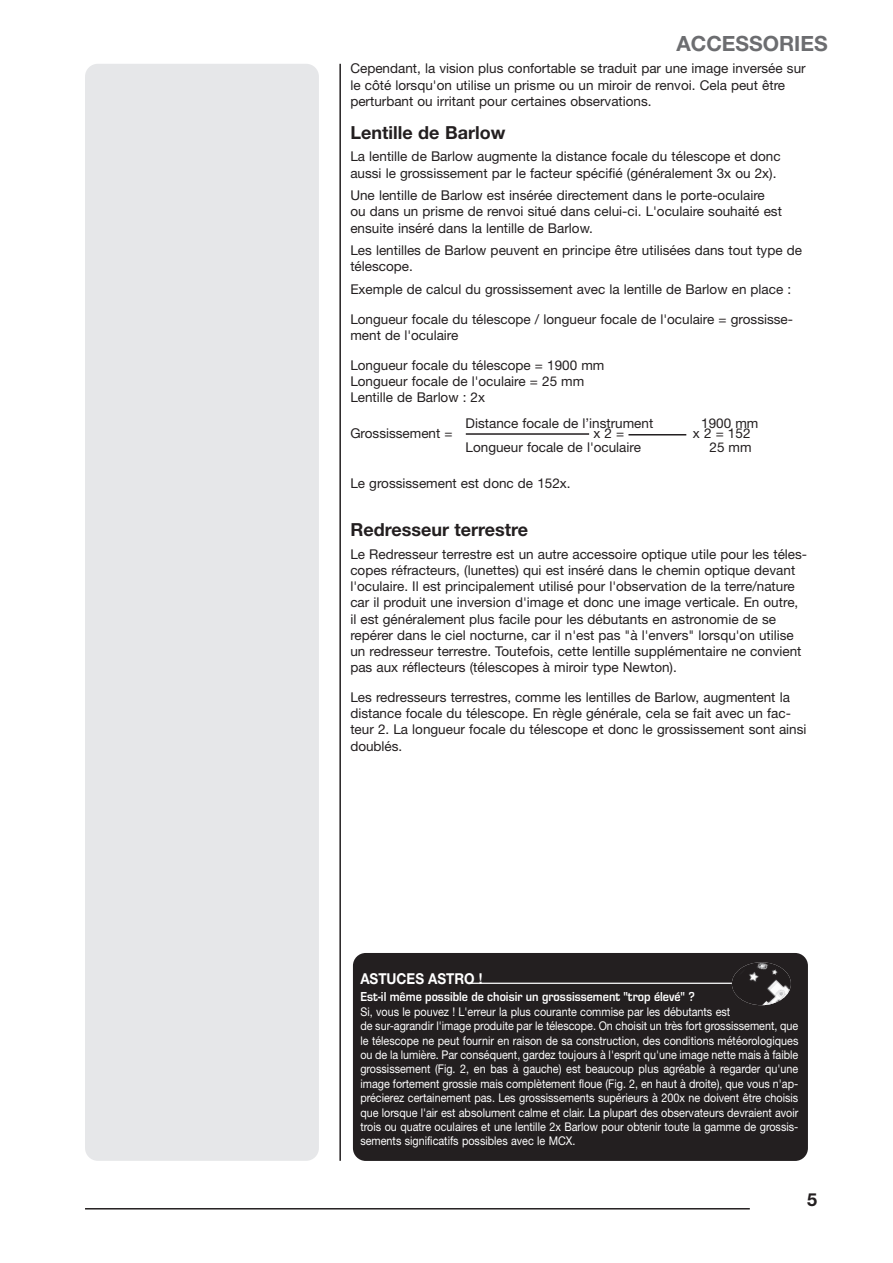
<style>
.page{position:relative;width:893px;height:1263px;background:#fff}
.page>*{position:absolute;margin:0;border:0;box-sizing:border-box;transform-origin:0 0}
.Kolumnentitel{font:700 21px "Helvetica Neue LT Std";color:#6c6d70}
.Aufführungen_a____us{font:700 18px "Helvetica Neue LT Std";color:#231f20}
.Tipp_Ü1{font:700 15px "Helvetica Neue LT Std";color:#fff;scale:.9 1}
.GS{font:13.5px/16.2px "Helvetica Neue LT Std";color:#231f20}
.Tipp_Ü2{font:700 13.5px "Eurostile";color:#fff;scale:.9 1}
.Tipp-GS{font:12px/14.4px "Helvetica Neue LT Std";color:#fff;scale:.9 1}
</style>
<div class="page">
<hr style="left:85px;top:1208px;width:665px;height:1px;background:#231f20">
<hr style="left:339px;top:64px;width:2px;height:1097px;background:#231f20">
<div style="left:85px;top:64px;width:234px;height:1097px;background:#e6e7e9;border-radius:13px"></div>
<div style="left:353px;top:953px;width:455px;height:208px;background:#231f20;border-radius:13px"></div>
<hr style="left:470px;top:983px;width:262px;height:1px;background:#fff">
<img style="left:732px;top:962px;width:59px;height:43px">
<hr style="left:466px;top:433px;width:123px;height:2px;background:#231f20">
<hr style="left:628px;top:434px;width:58px;height:1px;background:#231f20">
<p class="Kolumnentitel" style="left:676px;top:30px;width:153px">ACCESSORIES</p>
<p class="GS" style="left:350px;top:60px;width:457px">Cependant, la vision plus confortable se traduit par une image inversée sur le côté lorsqu'on utilise un prisme ou un miroir de renvoi. Cela peut être perturbant ou irritant pour certaines observations.</p>
<p class="Aufführungen_a____us" style="left:350px;top:121px;width:156px">Lentille de Barlow</p>
<p class="GS" style="left:350px;top:148px;width:432px">La lentille de Barlow augmente la distance focale du télescope et donc aussi le grossissement par le facteur spécifié (généralement 3x ou 2x).</p>
<p class="GS" style="left:350px;top:187px;width:433px">Une lentille de Barlow est insérée directement dans le porte-oculaire ou dans un prisme de renvoi situé dans celui-ci. L'oculaire souhaité est ensuite inséré dans la lentille de Barlow.</p>
<p class="GS" style="left:350px;top:242px;width:453px">Les lentilles de Barlow peuvent en principe être utilisées dans tout type de télescope.</p>
<p class="GS" style="left:350px;top:281px;width:442px">Exemple de calcul du grossissement avec la lentille de Barlow en place :</p>
<p class="GS" style="left:350px;top:311px;width:444px">Longueur focale du télescope / longueur focale de l'oculaire = grossisse&shy;ment de l'oculaire</p>
<p class="GS" style="left:350px;top:356px;width:255px">Longueur focale du télescope = 1900 mm<br>Longueur focale de l'oculaire = 25 mm<br>Lentille de Barlow : 2x</p>
<p class="GS" style="left:466px;top:415px;width:189px">Distance focale de l’instrument</p>
<p class="GS" style="left:701px;top:415px;width:59px">1900 mm</p>
<p class="GS" style="left:350px;top:425px;width:104px">Grossissement =</p>
<p class="GS" style="left:593px;top:425px;width:32px">x 2 =</p>
<p class="GS" style="left:693px;top:425px;width:59px">x 2 = 152</p>
<p class="GS" style="left:466px;top:439px;width:177px">Longueur focale de l'oculaire</p>
<p class="GS" style="left:709px;top:439px;width:44px">25 mm</p>
<p class="GS" style="left:350px;top:475px;width:219px">Le grossissement est donc de 152x.</p>
<p class="Aufführungen_a____us" style="left:350px;top:519px;width:179px">Redresseur terrestre</p>
<p class="GS" style="left:350px;top:546px;width:458px">Le Redresseur terrestre est un autre accessoire optique utile pour les téles&shy;copes réfracteurs, (lunettes) qui est inséré dans le chemin optique devant l'oculaire. Il est principalement utilisé pour l'observation de la terre/nature car il produit une inversion d'image et donc une image verticale. En outre, il est généralement plus facile pour les débutants en astronomie de se repérer dans le ciel nocturne, car il n'est pas "à l'envers" lorsqu'on utilise un redresseur terrestre. Toutefois, cette lentille supplémentaire ne convient pas aux réflecteurs (télescopes à miroir type Newton).</p>
<p class="GS" style="left:350px;top:689px;width:458px">Les redresseurs terrestres, comme les lentilles de Barlow, augmentent la distance focale du télescope. En règle générale, cela se fait avec un fac&shy;teur 2. La longueur focale du télescope et donc le grossissement sont ainsi doublés.</p>
<p class="Tipp_Ü1" style="left:360px;top:969px;width:137px">ASTUCES ASTRO !</p>
<p class="Tipp_Ü2" style="left:360px;top:987px;width:373px">Est-il même possible de choisir un grossissement "trop élevé" ?</p>
<p class="Tipp-GS" style="left:360px;top:1004px;width:488px">Si, vous le pouvez ! L'erreur la plus courante commise par les débutants est<br>de sur-agrandir l'image produite par le télescope. On choisit un très fort grossissement, que le télescope ne peut fournir en raison de sa construction, des conditions météorologiques ou de la lumière. Par conséquent, gardez toujours à l'esprit qu'une image nette mais à faible grossissement (Fig. 2, en bas à gauche) est beaucoup plus agréable à regarder qu'une image fortement grossie mais complètement floue (Fig. 2, en haut à droite), que vous n'ap&shy;précierez certainement pas. Les grossissements supérieurs à 200x ne doivent être choisis que lorsque l'air est absolument calme et clair. La plupart des observateurs devraient avoir trois ou quatre oculaires et une lentille 2x Barlow pour obtenir toute la gamme de grossis&shy;sements significatifs possibles avec le MCX.</p>
<h2 class="Aufführungen_a____us" style="left:807px;top:1188px;width:12px">5</h2>
</div>
